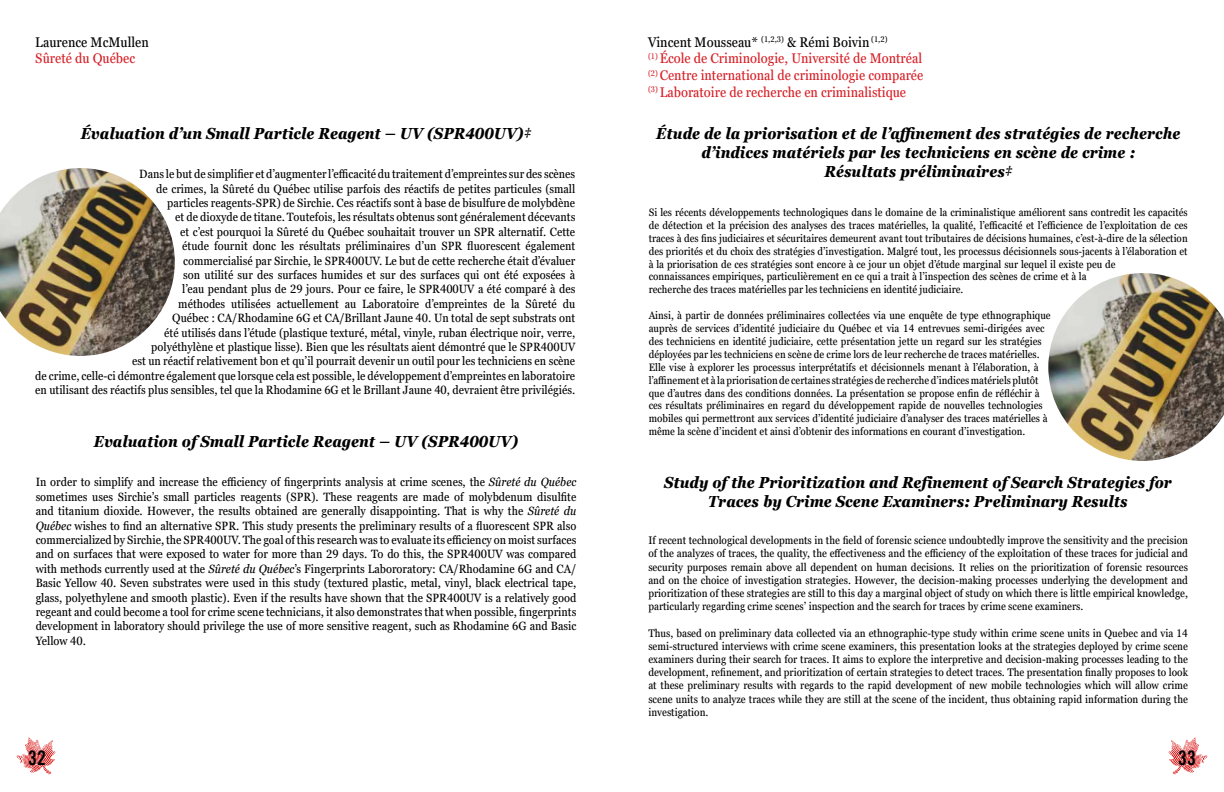
<style>
.page{position:relative;width:1224px;height:792px;background:#fff}
.page>*{position:absolute;margin:0;border:0;box-sizing:border-box;transform-origin:0 0}
.t1{font:20px "Trade Gothic Bold Cond Twenty";color:#000}
.t2{font:italic 700 condensed 16px/19.2px "Georgia Pro";color:#000;text-align:center}
.t3{font:condensed 14px/16.8px "Georgia Pro";color:#d81f26}
.t4{font:condensed 14px "Georgia Pro";color:#000}
.t5{font:condensed 12px/14.4px "Georgia Pro";color:#000;text-align:right}
.t6{font:condensed 11px/13.2px "Georgia Pro";color:#000;text-align:justify}
.t7{font:condensed 10.8px/12.9px "Georgia Pro";color:#000}
.s1{font-style:italic}
.s2{color:#000}
</style>
<div class="page">
<svg style="left:1169px;top:738px;width:38px;height:36px"></svg>
<svg style="left:17px;top:738px;width:38px;height:36px"></svg>
<img style="left:1048px;top:273px;width:176px;height:188px">
<img style="left:0;top:168px;width:175px;height:188px">
<p class="t4" style="left:35px;top:34px;width:115px">Laurence McMullen</p>
<p class="t3" style="left:35px;top:51px;width:101px">Sûreté du Québec</p>
<h2 class="t2" style="left:81px;top:125px;width:452px">Évaluation d’un Small Particle Reagent – UV (SPR400UV)‡</h2>
<p class="t5" style="left:35px;top:167px;width:542px">Dans le but de simplifier et d’augmenter l’efficacité du traitement d’empreintes sur des scènes<br>de crimes, la Sûreté du Québec utilise parfois des réactifs de petites particules (small<br>particles reagents-SPR) de Sirchie. Ces réactifs sont à base de bisulfure de molybdène<br>et de dioxyde de titane. Toutefois, les résultats obtenus sont généralement décevants<br>et c’est pourquoi la Sûreté du Québec souhaitait trouver un SPR alternatif. Cette<br>étude fournit donc les résultats préliminaires d’un SPR fluorescent également<br>commercialisé par Sirchie, le SPR400UV. Le but de cette recherche était d’évaluer<br>son utilité sur des surfaces humides et sur des surfaces qui ont été exposées à<br>l’eau pendant plus de 29 jours. Pour ce faire, le SPR400UV a été comparé à des<br>méthodes utilisées actuellement au Laboratoire d’empreintes de la Sûreté du<br>Québec : CA/Rhodamine 6G et CA/Brillant Jaune 40. Un total de sept substrats ont<br>été utilisés dans l’étude (plastique texturé, métal, vinyle, ruban électrique noir, verre,<br>polyéthylène et plastique lisse). Bien que les résultats aient démontré que le SPR400UV<br>est un réactif relativement bon et qu’il pourrait devenir un outil pour les techniciens en scène<br>de crime, celle-ci démontre également que lorsque cela est possible, le développement d’empreintes en laboratoire en utilisant des réactifs plus sensibles, tel que la Rhodamine 6G et le Brillant Jaune 40, devraient être privilégiés.</p>
<h2 class="t2" style="left:94px;top:433px;width:426px">Evaluation of Small Particle Reagent – UV (SPR400UV)</h2>
<p class="t5" style="left:36px;top:476px;width:542px;text-align:justify">In order to simplify and increase the efficiency of fingerprints analysis at crime scenes, the <span class="s1">Sûreté du Québec </span>sometimes uses Sirchie’s small particles reagents (SPR). These reagents are made of molybdenum disulfite and titanium dioxide. However, the results obtained are generally disappointing. That is why the <span class="s1">Sûreté du Québec</span> wishes to find an alternative SPR. This study presents the preliminary results of a fluorescent SPR also commercialized by Sirchie, the SPR400UV. The goal of this research was to evaluate its efficiency on moist surfaces and on surfaces that were exposed to water for more than 29 days. To do this, the SPR400UV was compared with methods currently used at the <span class="s1">Sûreté du Québec</span>’s Fingerprints Labororatory: CA/Rhodamine 6G and CA/ Basic Yellow 40. Seven substrates were used in this study (textured plastic, metal, vinyl, black electrical tape, glass, polyethylene and smooth plastic). Even if the results have shown that the SPR400UV is a relatively good regeant and could become a tool for crime scene technicians, it also demonstrates that when possible, fingerprints development in laboratory should privilege the use of more sensitive reagent, such as Rhodamine 6G and Basic Yellow 40.</p>
<p class="t3" style="left:648px;top:34px;width:277px"><span class="s2">Vincent Mousseau*</span> <sup>(1,2,3)</sup> <span class="s2">&amp; Rémi Boivin</span> <sup>(1,2)<br></sup><sup>(1)</sup> École de Criminologie, Université de Montréal <sup>(2)</sup> Centre international de criminologie comparée <sup>(3)</sup> Laboratoire de recherche en criminalistique</p>
<h2 class="t2" style="left:656px;top:125px;width:526px">Étude de la priorisation et de l’affinement des stratégies de recherche d’indices matériels par les techniciens en scène de crime :<br>Résultats préliminaires‡</h2>
<p class="t7" style="left:649px;top:206px;width:541px">Si les récents développements technologiques dans le domaine de la criminalistique améliorent sans contredit les capacités de détection et la précision des analyses des traces matérielles, la qualité, l’efficacité et l’efficience de l’exploitation de ces traces à des fins judiciaires et sécuritaires demeurent avant tout tributaires de décisions humaines, c’est-à-dire de la sélection des priorités et du choix des stratégies d’investigation. Malgré tout, les processus décisionnels sous-jacents à l’élaboration et à la priorisation de ces stratégies sont encore à ce jour un objet d’étude marginal sur lequel il existe peu de<br>connaissances empiriques, particulièrement en ce qui a trait à l’inspection des scènes de crime et à la<br>recherche des traces matérielles par les techniciens en identité judiciaire.</p>
<p class="t7" style="left:649px;top:309px;width:404px">Ainsi, à partir de données préliminaires collectées via une enquête de type ethnographique auprès de services d’identité judiciaire du Québec et via 14 entrevues semi-dirigées avec des techniciens en identité judiciaire, cette présentation jette un regard sur les stratégies déployées par les techniciens en scène de crime lors de leur recherche de traces matérielles.<br>Elle vise à explorer les processus interprétatifs et décisionnels menant à l’élaboration, à l’affinement et à la priorisation de certaines stratégies de recherche d’indices matériels plutôt que d’autres dans des conditions données. La présentation se propose enfin de réfléchir à ces résultats préliminaires en regard du développement rapide de nouvelles technologies mobiles qui permettront aux services d’identité judiciaire d’analyser des traces matérielles à même la scène d’incident et ainsi d’obtenir des informations en courant d’investigation.</p>
<h2 class="t2" style="left:664px;top:473px;width:509px">Study of the Prioritization and Refinement of Search Strategies for<br>Traces by Crime Scene Examiners: Preliminary Results</h2>
<p class="t6" style="left:648px;top:534px;width:541px">If recent technological developments in the field of forensic science undoubtedly improve the sensitivity and the precision of the analyzes of traces, the quality, the effectiveness and the efficiency of the exploitation of these traces for judicial and security purposes remain above all dependent on human decisions. It relies on the prioritization of forensic resources and on the choice of investigation strategies. However, the decision-making processes underlying the development and prioritization of these strategies are still to this day a marginal object of study on which there is little empirical knowledge, particularly regarding crime scenes’ inspection and the search for traces by crime scene examiners.</p>
<p class="t6" style="left:648px;top:627px;width:541px">Thus, based on preliminary data collected via an ethnographic-type study within crime scene units in Quebec and via 14 semi-structured interviews with crime scene examiners, this presentation looks at the strategies deployed by crime scene examiners during their search for traces. It aims to explore the interpretive and decision-making processes leading to the development, refinement, and prioritization of certain strategies to detect traces. The presentation finally proposes to look at these preliminary results with regards to the rapid development of new mobile technologies which will allow crime scene units to analyze traces while they are still at the scene of the incident, thus obtaining rapid information during the investigation.</p>
<h1 class="t1" style="left:28px;top:746px;width:19px">32</h1>
<h1 class="t1" style="left:1178px;top:746px;width:19px">33</h1>
</div>
